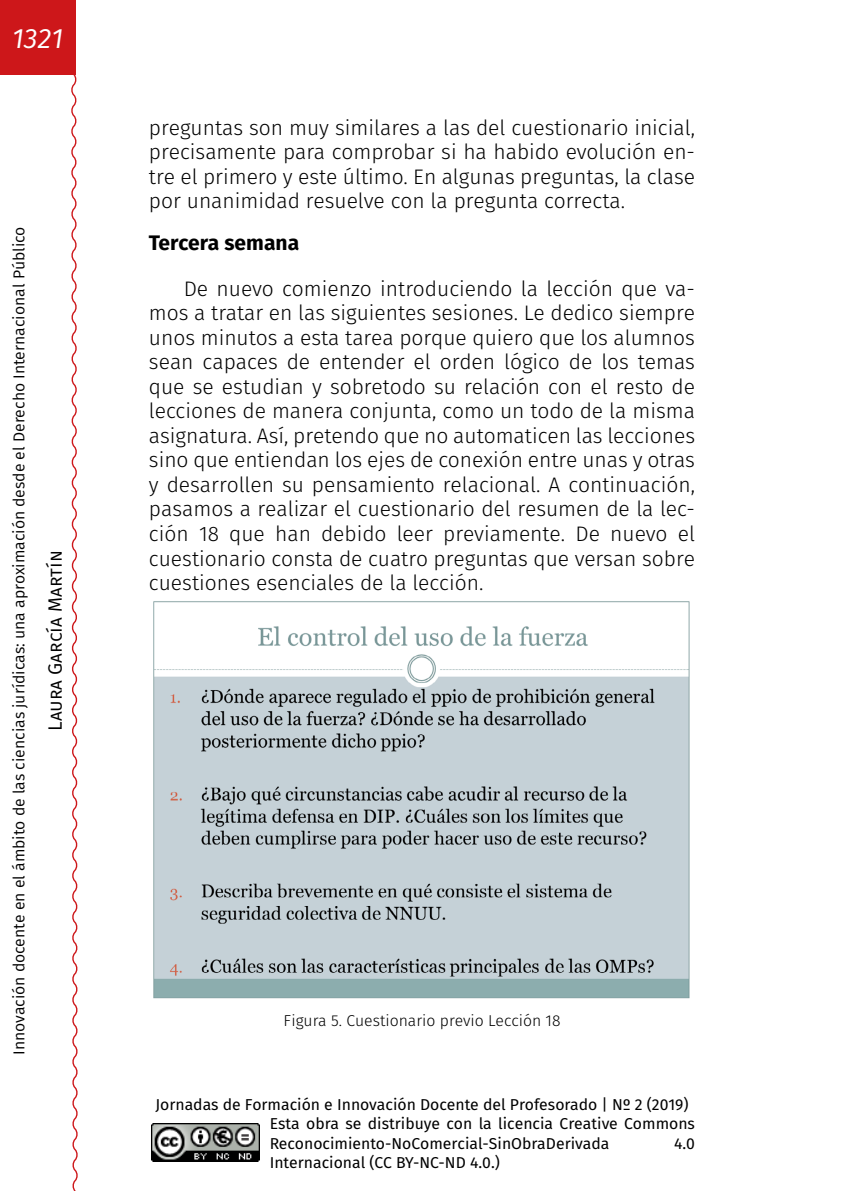
<style>
.page{position:relative;width:844px;height:1191px;background:#fff}
.page>*{position:absolute;margin:0;border:0;box-sizing:border-box;transform-origin:0 0}
.t1{font:italic 28px "Fira Sans";color:#fff}
._00_texto_normal{font:300 21px/24.5px "Fira Sans";color:#000;text-align:justify}
._42_Enunciado_03{font:700 21px "Fira Sans";color:#000}
.t2{font:19.25px "Fira Sans";color:#000}
.t3{font:15.75px/19.2px "Fira Sans";color:#000}
.t4{font:15.75px "Fira Sans";color:#000}
._95_Pies_de_fotos_ce{font:300 15.75px "Fira Sans";color:#000}
</style>
<div class="page">
<div style="left:0;top:0;width:75px;height:74px;background:#cd171a"></div>
<svg style="left:69px;top:72px;width:9px;height:1119px"></svg>
<img style="left:151px;top:1123px;width:109px;height:38px">
<img style="left:153px;top:601px;width:537px;height:398px">
<h1 class="t1" style="left:12px;top:18px;width:53px">1321</h1>
<p class="t4" style="left:8px;top:1054px;width:830px;rotate:-90deg">Innovación docente en el ámbito de las ciencias jurídicas: una aproximación desde el Derecho Internacional Público</p>
<p class="t2" style="left:41px;top:731px;width:182px;rotate:-90deg">Laura García Martín</p>
<p class="_00_texto_normal" style="left:149px;top:115px;width:547px">preguntas son muy similares a las del cuestionario inicial, precisamente para comprobar si ha habido evolución en&shy;tre el primero y este último. En algunas preguntas, la clase por unanimidad resuelve con la pregunta correcta.</p>
<p class="_42_Enunciado_03" style="left:149px;top:228px;width:152px">Tercera semana</p>
<p class="_00_texto_normal" style="left:149px;top:276px;width:547px;text-indent:35px">De nuevo comienzo introduciendo la lección que va&shy;mos a tratar en las siguientes sesiones. Le dedico siempre unos minutos a esta tarea porque quiero que los alumnos sean capaces de entender el orden lógico de los temas que se estudian y sobretodo su relación con el resto de lecciones de manera conjunta, como un todo de la misma asignatura. Así, pretendo que no automaticen las lecciones sino que entiendan los ejes de conexión entre unas y otras y desarrollen su pensamiento relacional. A continuación, pasamos a realizar el cuestionario del resumen de la lec&shy;ción 18 que han debido leer previamente. De nuevo el cuestionario consta de cuatro preguntas que versan sobre cuestiones esenciales de la lección.</p>
<p class="_95_Pies_de_fotos_ce" style="left:283px;top:1009px;width:278px">Figura 5. Cuestionario previo Lección 18</p>
<p class="t3" style="left:270px;top:1095px;width:426px;text-indent:-114px">Jornadas de Formación e Innovación Docente del Profesorado | Nº 2 (2019)<br>Esta obra se distribuye con la licencia Creative Commons<br>Reconocimiento-NoComercial-SinObraDerivada</p>
<p class="t3" style="left:674px;top:1133px;width:22px">4.0</p>
<p class="t3" style="left:270px;top:1152px;width:231px">Internacional (CC BY-NC-ND 4.0.)</p>
</div>
